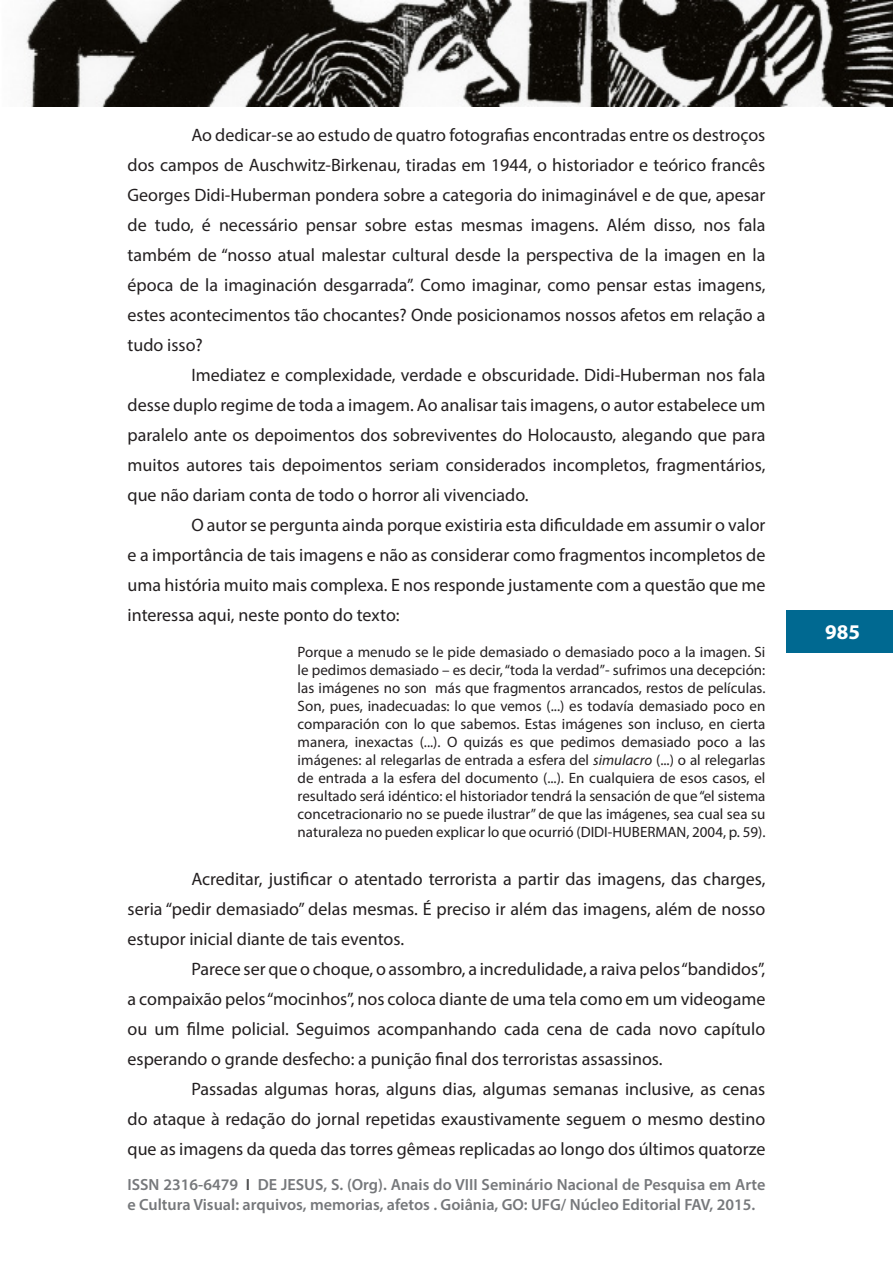
<style>
.page{position:relative;width:893px;height:1263px;background:#fff}
.page>*{position:absolute;margin:0;border:0;box-sizing:border-box;transform-origin:0 0}
.t1{font:700 21px "Myriad Pro";color:#fff}
.Texto_básico{font:18px/30px "Myriad Pro";color:#231f20;text-align:justify}
.t2{font:600 16.2px/19.5px "Myriad Pro";color:#76787b}
.citações{font:15px/18px "Myriad Pro";color:#231f20;text-align:justify}
.s1{font-style:italic}
.s2{color:#4b4c4d}
</style>
<div class="page">
<div style="left:787px;top:610px;width:106px;height:43px;background:#006991"></div>
<img style="left:25px;top:0;width:868px;height:106px">
<p class="Texto_básico" style="left:128px;top:120px;width:639px;text-indent:64px">Ao dedicar-se ao estudo de quatro fotografias encontradas entre os destroços dos campos de Auschwitz-Birkenau, tiradas em 1944, o historiador e teórico francês Georges Didi-Huberman pondera sobre a categoria do inimaginável e de que, apesar de tudo, é necessário pensar sobre estas mesmas imagens. Além disso, nos fala também de “nosso atual malestar cultural desde la perspectiva de la imagen en la época de la imaginación desgarrada”. Como imaginar, como pensar estas imagens, estes acontecimentos tão chocantes? Onde posicionamos nossos afetos em relação a tudo isso?</p>
<p class="Texto_básico" style="left:128px;top:360px;width:639px;text-indent:64px">Imediatez e complexidade, verdade e obscuridade. Didi-Huberman nos fala desse duplo regime de toda a imagem. Ao analisar tais imagens, o autor estabelece um paralelo ante os depoimentos dos sobreviventes do Holocausto, alegando que para muitos autores tais depoimentos seriam considerados incompletos, fragmentários, que não dariam conta de todo o horror ali vivenciado.</p>
<p class="Texto_básico" style="left:128px;top:510px;width:639px;text-indent:64px">O autor se pergunta ainda porque existiria esta dificuldade em assumir o valor e a importância de tais imagens e não as considerar como fragmentos incompletos de uma história muito mais complexa. E nos responde justamente com a questão que me interessa aqui, neste ponto do texto:</p>
<p class="citações" style="left:298px;top:643px;width:469px">Porque a menudo se le pide demasiado o demasiado poco a la imagen. Si le pedimos demasiado – es decir, “toda la verdad”- sufrimos una decepción: las imágenes no son más que fragmentos arrancados, restos de películas.<br>Son, pues, inadecuadas: lo que vemos (...) es todavía demasiado poco en comparación con lo que sabemos. Estas imágenes son incluso, en cierta manera, inexactas (...). O quizás es que pedimos demasiado poco a las imágenes: al relegarlas de entrada a esfera del <span class="s1">simulacro</span> (...) o al relegarlas de entrada a la esfera del documento (...). En cualquiera de esos casos, el resultado será idéntico: el historiador tendrá la sensación de que “el sistema concetracionario no se puede ilustrar” de que las imágenes, sea cual sea su naturaleza no pueden explicar lo que ocurrió (DIDI-HUBERMAN, 2004, p. 59).</p>
<p class="Texto_básico" style="left:128px;top:864px;width:639px;text-indent:64px">Acreditar, justificar o atentado terrorista a partir das imagens, das charges, seria “pedir demasiado” delas mesmas. É preciso ir além das imagens, além de nosso estupor inicial diante de tais eventos.</p>
<p class="Texto_básico" style="left:128px;top:954px;width:639px;text-indent:64px">Parece ser que o choque, o assombro, a incredulidade, a raiva pelos “bandidos”, a compaixão pelos “mocinhos”, nos coloca diante de uma tela como em um videogame ou um filme policial. Seguimos acompanhando cada cena de cada novo capítulo esperando o grande desfecho: a punição final dos terroristas assassinos.</p>
<p class="Texto_básico" style="left:128px;top:1074px;width:639px;text-indent:64px">Passadas algumas horas, alguns dias, algumas semanas inclusive, as cenas do ataque à redação do jornal repetidas exaustivamente seguem o mesmo destino que as imagens da queda das torres gêmeas replicadas ao longo dos últimos quatorze</p>
<p class="t2" style="left:128px;top:1174px;width:639px">ISSN 2316-6479 <span class="s2">I</span> DE JESUS, S. (Org). Anais do VIII Seminário Nacional de Pesquisa em Arte e Cultura Visual: arquivos, memorias, afetos . Goiânia, GO: UFG/ Núcleo Editorial FAV, 2015.</p>
<p class="t1" style="left:825px;top:619px;width:36px">985</p>
</div>
